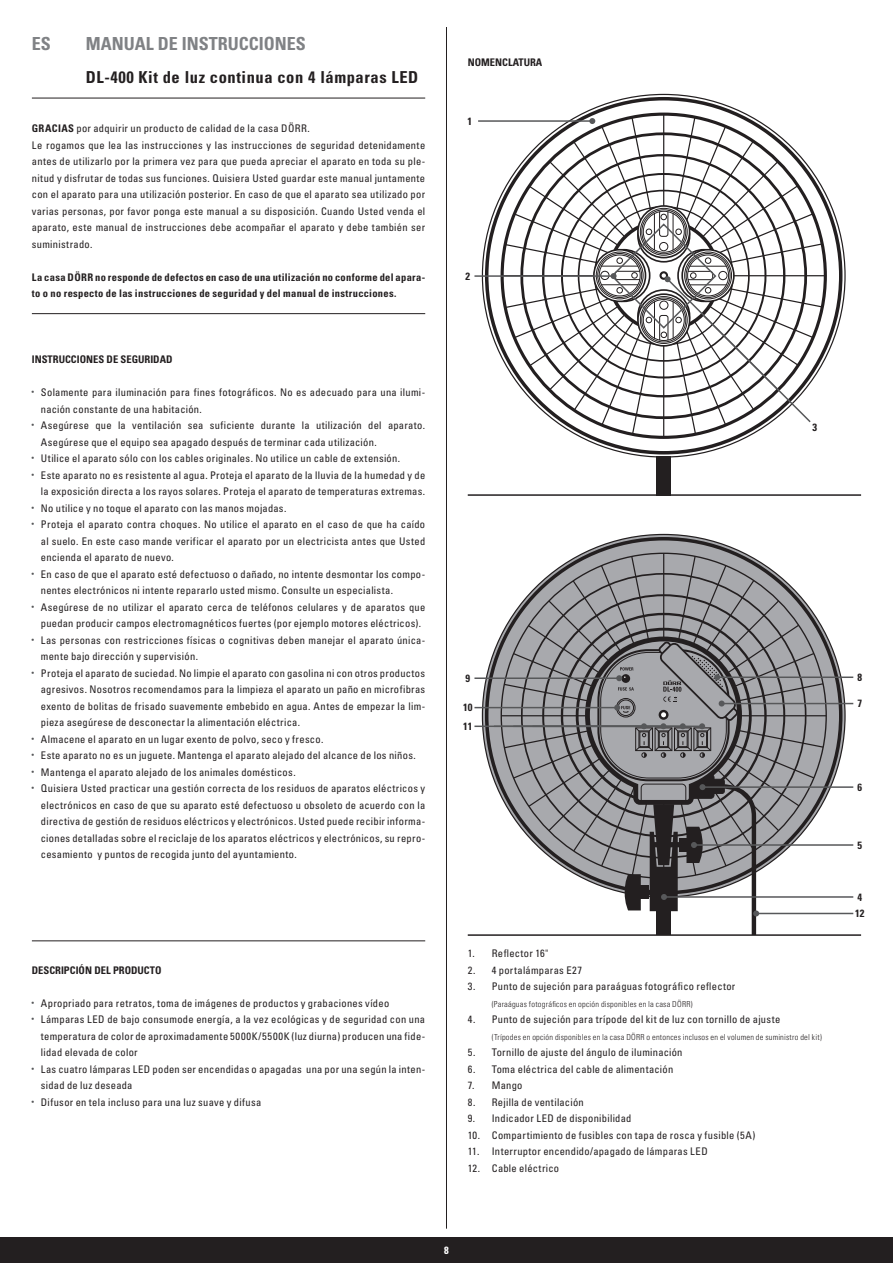
<style>
.page{position:relative;width:893px;height:1263px;background:#fff}
.page>*{position:absolute;margin:0;border:0;box-sizing:border-box;transform-origin:0 0}
.t1{font:18px "Univers LTCYR 67 Bold Cond";color:#808285}
.t2{font:16.5px "Univers LTCYR 67 Bold Cond";letter-spacing:.035em;color:#231f20}
.t3{font:condensed 10.5px/16.5px "Univers LTCYR 57";letter-spacing:.025em;color:#231f20}
.t4{font:10.5px/16.5px "Univers LTCYR 67 Bold Cond";letter-spacing:.025em;color:#231f20}
.t5{font:10.5px "Univers LTCYR 67 Bold Cond";color:#231f20}
.t6{font:10.5px "Univers LTCYR 67 Bold Cond";color:#fff}
.t7{font:8.25px "Univers LTCYR 47 Light Cond";letter-spacing:.03em;color:#231f20}
.s1{font-family:"Univers LTCYR 67 Bold Cond";font-stretch:normal}
</style>
<div class="page">
<div style="left:0;top:1237px;width:893px;height:26px;background:#231f20"></div>
<hr style="left:446px;top:27px;width:1px;height:1202px;background:#231f20">
<hr style="left:32px;top:98px;width:393px;height:1px;background:#231f20">
<hr style="left:32px;top:313px;width:393px;height:1px;background:#231f20">
<hr style="left:32px;top:940px;width:393px;height:1px;background:#231f20">
<div style="left:657px;top:457px;width:14px;height:38px;background:#231f20"></div>
<svg style="left:482px;top:534px;width:363px;height:363px;background:#7d7d80"></svg>
<hr style="left:663px;top:553px;width:1px;height:325px;background:#231f20">
<hr style="left:501px;top:715px;width:325px;height:1px;background:#231f20">
<hr style="left:468px;top:494px;width:393px;height:2px;background:#231f20">
<hr style="left:468px;top:934px;width:393px;height:2px;background:#231f20">
<hr style="left:478px;top:120px;width:114px;height:2px;background:#57585a">
<hr style="left:474px;top:275px;width:140px;height:2px;background:#57585a">
<hr style="left:474px;top:677px;width:145px;height:2px;background:#57585a">
<hr style="left:474px;top:707px;width:143px;height:1px;background:#57585a">
<hr style="left:474px;top:725px;width:170px;height:2px;background:#57585a">
<hr style="left:664px;top:896px;width:189px;height:2px;background:#57585a">
<hr style="left:756px;top:913px;width:97px;height:1px;background:#57585a">
<hr style="left:694px;top:844px;width:159px;height:2px;background:#57585a">
<hr style="left:702px;top:786px;width:151px;height:2px;background:#57585a">
<hr style="left:722px;top:703px;width:131px;height:1px;background:#57585a">
<hr style="left:717px;top:676px;width:136px;height:2px;background:#57585a">
<svg style="left:503px;top:555px;width:322px;height:379px"></svg>
<svg style="left:503px;top:115px;width:322px;height:322px"></svg>
<h1 class="t1" style="left:32px;top:32px;width:21px">ES</h1>
<h1 class="t1" style="left:86px;top:32px;width:222px">MANUAL DE INSTRUCCIONES</h1>
<h2 class="t2" style="left:86px;top:67px;width:334px">DL-400 Kit de luz continua con 4 lámparas LED</h2>
<p class="t3" style="left:32px;top:120px;width:395px"><span class="s1">GRACIAS</span> por adquirir un producto de calidad de la casa DÖRR.<br>Le rogamos que lea las instrucciones y las instrucciones de seguridad detenidamente antes de utilizarlo por la primera vez para que pueda apreciar el aparato en toda su ple&shy;nitud y disfrutar de todas sus funciones. Quisiera Usted guardar este manual juntamente con el aparato para una utilización posterior. En caso de que el aparato sea utilizado por varias personas, por favor ponga este manual a su disposición. Cuando Usted venda el aparato, este manual de instrucciones debe acompañar el aparato y debe también ser suministrado.</p>
<p class="t4" style="left:32px;top:268px;width:395px">La casa DÖRR no responde de defectos en caso de una utilización no conforme del apara&shy;to o no respecto de las instrucciones de seguridad y del manual de instrucciones.</p>
<p class="t5" style="left:32px;top:353px;width:142px">INSTRUCCIONES DE SEGURIDAD</p>
<p class="t3" style="left:41px;top:384px;width:386px;text-indent:-9px"><sup>•</sup> Solamente para iluminación para fines fotográficos. No es adecuado para una ilumi&shy;nación constante de una habitación.</p>
<p class="t3" style="left:41px;top:417px;width:386px;text-indent:-9px"><sup>•</sup> Asegúrese que la ventilación sea suficiente durante la utilización del aparato.<br>Asegúrese que el equipo sea apagado después de terminar cada utilización.</p>
<p class="t3" style="left:32px;top:450px;width:370px"><sup>•</sup> Utilice el aparato sólo con los cables originales. No utilice un cable de extensión.</p>
<p class="t3" style="left:32px;top:466px;width:395px;text-align:right"><sup>•</sup> Este aparato no es resistente al agua. Proteja el aparato de la lluvia de la humedad y de la exposición directa a los rayos solares. Proteja el aparato de temperaturas extremas.</p>
<p class="t3" style="left:32px;top:499px;width:256px"><sup>•</sup> No utilice y no toque el aparato con las manos mojadas.</p>
<p class="t3" style="left:41px;top:516px;width:386px;text-align:justify;text-indent:-9px"><sup>•</sup> Proteja el aparato contra choques. No utilice el aparato en el caso de que ha caído al suelo. En este caso mande verificar el aparato por un electricista antes que Usted encienda el aparato de nuevo.</p>
<p class="t3" style="left:41px;top:565px;width:386px;text-indent:-9px"><sup>•</sup> En caso de que el aparato esté defectuoso o dañado, no intente desmontar los compo&shy;nentes electrónicos ni intente repararlo usted mismo. Consulte un especialista.</p>
<p class="t3" style="left:32px;top:598px;width:395px;text-align:center"><sup>•</sup> Asegúrese de no utilizar el aparato cerca de teléfonos celulares y de aparatos que puedan producir campos electromagnéticos fuertes (por ejemplo motores eléctricos).</p>
<p class="t3" style="left:41px;top:631px;width:386px;text-indent:-9px"><sup>•</sup> Las personas con restricciones físicas o cognitivas deben manejar el aparato única&shy;mente bajo dirección y supervisión.</p>
<p class="t3" style="left:41px;top:664px;width:386px;text-align:justify;text-indent:-9px"><sup>•</sup> Proteja el aparato de suciedad. No limpie el aparato con gasolina ni con otros productos agresivos. Nosotros recomendamos para la limpieza el aparato un paño en microfibras exento de bolitas de frisado suavemente embebido en agua. Antes de empezar la lim&shy;pieza asegúrese de desconectar la alimentación eléctrica.</p>
<p class="t3" style="left:32px;top:730px;width:293px"><sup>•</sup> Almacene el aparato en un lugar exento de polvo, seco y fresco.</p>
<p class="t3" style="left:32px;top:747px;width:385px"><sup>•</sup> Este aparato no es un juguete. Mantenga el aparato alejado del alcance de los niños.</p>
<p class="t3" style="left:32px;top:763px;width:265px"><sup>•</sup> Mantenga el aparato alejado de los animales domésticos.</p>
<p class="t3" style="left:41px;top:780px;width:386px;text-align:justify;text-indent:-9px"><sup>•</sup> Quisiera Usted practicar una gestión correcta de los residuos de aparatos eléctricos y electrónicos en caso de que su aparato esté defectuoso u obsoleto de acuerdo con la directiva de gestión de residuos eléctricos y electrónicos. Usted puede recibir informa&shy;ciones detalladas sobre el reciclaje de los aparatos eléctricos y electrónicos, su repro&shy;cesamiento y puntos de recogida junto del ayuntamiento.</p>
<p class="t5" style="left:468px;top:56px;width:76px">NOMENCLATURA</p>
<p class="t4" style="left:467px;top:113px;width:6px">1</p>
<p class="t4" style="left:466px;top:268px;width:6px">2</p>
<p class="t4" style="left:466px;top:670px;width:6px">9</p>
<p class="t4" style="left:463px;top:698px;width:11px;line-height:18.8px">10<br>11</p>
<p class="t4" style="left:812px;top:419px;width:6px">3</p>
<p class="t5" style="left:32px;top:963px;width:131px">DESCRIPCIÓN DEL PRODUCTO</p>
<p class="t3" style="left:32px;top:994px;width:359px"><sup>•</sup> Apropriado para retratos, toma de imágenes de productos y grabaciones vídeo</p>
<p class="t3" style="left:41px;top:1011px;width:386px;text-align:justify;text-indent:-9px"><sup>•</sup> Lámparas LED de bajo consumode energía, a la vez ecológicas y de seguridad con una temperatura de color de aproximadamente 5000K/5500K (luz diurna) producen una fide&shy;lidad elevada de color</p>
<p class="t3" style="left:41px;top:1060px;width:386px;text-indent:-9px"><sup>•</sup> Las cuatro lámparas LED poden ser encendidas o apagadas una por una según la inten&shy;sidad de luz deseada</p>
<p class="t3" style="left:32px;top:1093px;width:231px"><sup>•</sup> Difusor en tela incluso para una luz suave y difusa</p>
<p class="t3" style="left:468px;top:945px;width:82px">1. Reflector 16"</p>
<p class="t3" style="left:468px;top:961px;width:116px">2. 4 portalámparas E27</p>
<p class="t3" style="left:468px;top:978px;width:269px">3. Punto de sujeción para paraáguas fotográfico reflector</p>
<p class="t7" style="left:492px;top:998px;width:202px">(Paraáguas fotográficos en opción disponibles en la casa DÖRR)</p>
<p class="t3" style="left:468px;top:1011px;width:314px">4. Punto de sujeción para trípode del kit de luz con tornillo de ajuste</p>
<p class="t7" style="left:492px;top:1031px;width:332px">(Trípodes en opción disponibles en la casa DÖRR o entonces inclusos en el volumen de suministro del kit)</p>
<p class="t3" style="left:468px;top:1044px;width:216px">5. Tornillo de ajuste del ángulo de iluminación</p>
<p class="t3" style="left:468px;top:1060px;width:207px">6. Toma eléctrica del cable de alimentación</p>
<p class="t3" style="left:468px;top:1077px;width:56px">7. Mango</p>
<p class="t3" style="left:468px;top:1093px;width:118px">8. Rejilla de ventilación</p>
<p class="t3" style="left:468px;top:1110px;width:165px">9. Indicador LED de disponibilidad</p>
<p class="t3" style="left:468px;top:1126px;width:289px">10. Compartimiento de fusibles con tapa de rosca y fusible (5A)</p>
<p class="t3" style="left:468px;top:1143px;width:241px">11. Interruptor encendido/apagado de lámparas LED</p>
<p class="t3" style="left:468px;top:1159px;width:93px">12. Cable eléctrico</p>
<p class="t6" style="left:444px;top:1243px;width:6px">8</p>
<p class="t4" style="left:857px;top:669px;width:6px">8</p>
<p class="t4" style="left:857px;top:695px;width:6px">7</p>
<p class="t4" style="left:857px;top:779px;width:6px">6</p>
<p class="t4" style="left:857px;top:837px;width:6px">5</p>
<p class="t4" style="left:855px;top:889px;width:11px">4<br>12</p>
</div>
